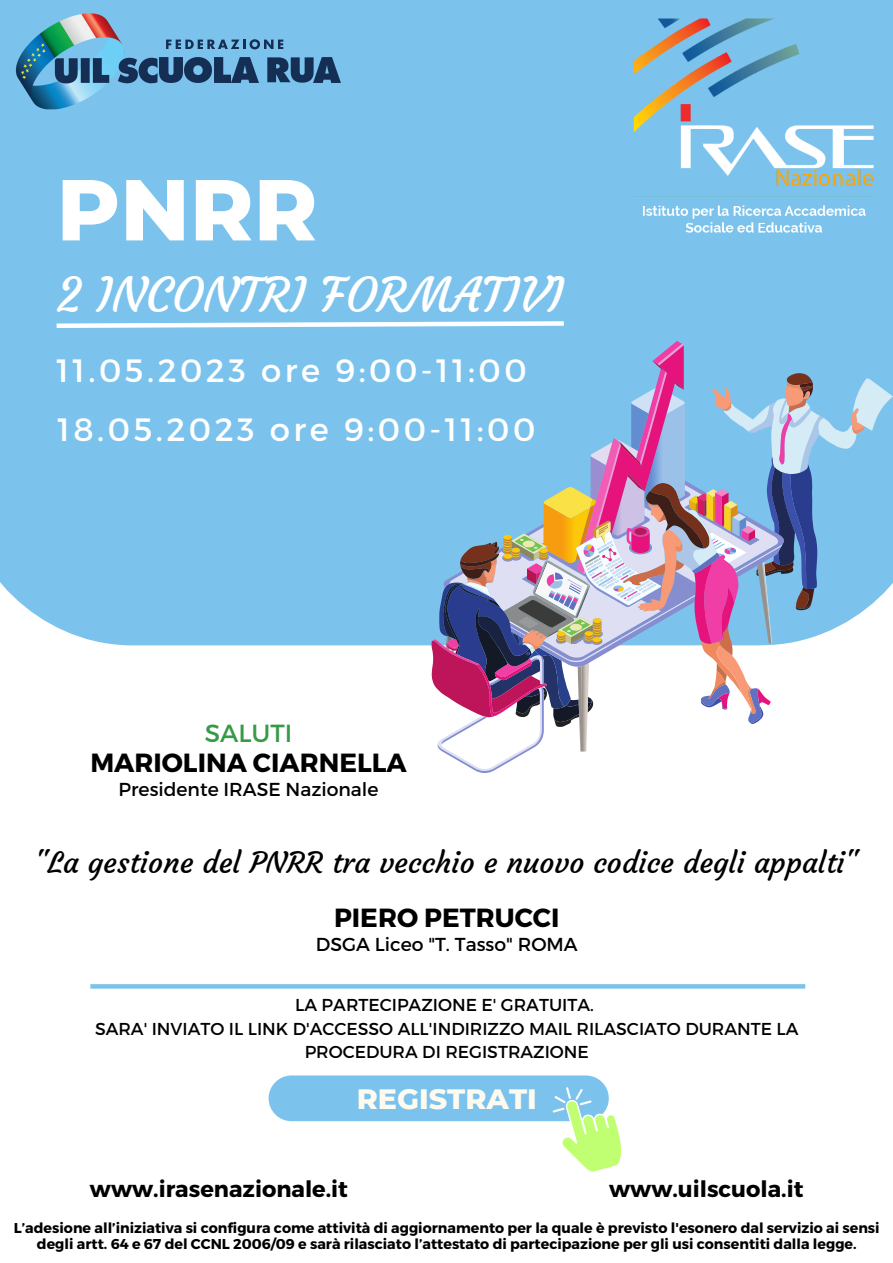
<style>
.page{position:relative;width:893px;height:1263px;background:#fff}
.page>*{position:absolute;margin:0;border:0;box-sizing:border-box;transform-origin:0 0}
.t1{font:800 86.25px "Montserrat";color:#fff}
.t2{font:48px "Courgette";color:#fff}
.t3{font:32.25px "Montserrat";letter-spacing:.11em;color:#fff}
.t4{font:29.25px "Courgette";color:#000}
.t5{font:800 28.58px "Montserrat";color:#fffaef}
.t6{font:700 26.25px "Montserrat";color:#000}
.t7{font:24.75px "Montserrat";color:#359b46}
.t8{font:700 22.5px "Montserrat";color:#000}
.t9{font:18.75px "Montserrat";color:#000}
.t10{font:17.25px/23.6px "Montserrat";color:#000;text-align:center}
.t11{font:700 14.25px/15.8px "Montserrat";color:#000;text-align:center}
</style>
<div class="page">
<div style="left:0;top:0;width:893px;height:645px;background:#7bc3ed"></div>
<svg style="left:52px;top:319px;width:516px;height:11px"></svg>
<div style="left:90px;top:984px;width:715px;height:5px;background:#7bc3ed"></div>
<svg style="left:431px;top:344px;width:462px;height:429px"></svg>
<img style="left:628px;top:13px;width:252px;height:225px">
<img style="left:15px;top:13px;width:143px;height:96px">
<img style="left:160px;top:58px;width:22px;height:25px">
<img style="left:185px;top:57px;width:27px;height:26px">
<img style="left:214px;top:58px;width:16px;height:24px">
<img style="left:232px;top:58px;width:27px;height:24px">
<svg style="left:166px;top:39px;width:117px;height:10px"></svg>
<img style="left:267px;top:57px;width:74px;height:26px">
<div style="left:269px;top:1075px;width:340px;height:46px;background:#7bc3ed;border-radius:23px"></div>
<svg style="left:552px;top:1087px;width:69px;height:85px"></svg>
<h1 class="t1" style="left:57px;top:157px;width:262px">PNRR</h1>
<h2 class="t2" style="left:57px;top:265px;width:508px">2 INCONTRI FORMATIVI</h2>
<h3 class="t3" style="left:57px;top:349px;width:471px">11.05.2023 ore 9:00-11:00</h3>
<h3 class="t3" style="left:58px;top:409px;width:479px">18.05.2023 ore 9:00-11:00</h3>
<h3 class="t7" style="left:205px;top:717px;width:89px">SALUTI</h3>
<h3 class="t6" style="left:90px;top:746px;width:318px">MARIOLINA CIARNELLA</h3>
<h3 class="t9" style="left:119px;top:777px;width:261px">Presidente IRASE Nazionale</h3>
<h3 class="t4" style="left:35px;top:844px;width:824px">"La gestione del PNRR tra vecchio e nuovo codice degli appalti"</h3>
<h3 class="t6" style="left:334px;top:901px;width:227px">PIERO PETRUCCI</h3>
<h3 class="t9" style="left:316px;top:932px;width:263px">DSGA Liceo "T. Tasso" ROMA</h3>
<p class="t10" style="left:95px;top:992px;width:705px">LA PARTECIPAZIONE E' GRATUITA.<br>SARA' INVIATO IL LINK D'ACCESSO ALL'INDIRIZZO MAIL RILASCIATO DURANTE LA<br>PROCEDURA DI REGISTRAZIONE</p>
<h3 class="t5" style="left:357px;top:1082px;width:182px">REGISTRATI</h3>
<h3 class="t8" style="left:90px;top:1174px;width:260px">www.irasenazionale.it</h3>
<h3 class="t8" style="left:609px;top:1174px;width:196px">www.uilscuola.it</h3>
<p class="t11" style="left:14px;top:1219px;width:867px">L’adesione all’iniziativa si configura come attività di aggiornamento per la quale è previsto l'esonero dal servizio ai sensi degli artt. 64 e 67 del CCNL 2006/09 e sarà rilasciato l’attestato di partecipazione per gli usi consentiti dalla legge.</p>
</div>
